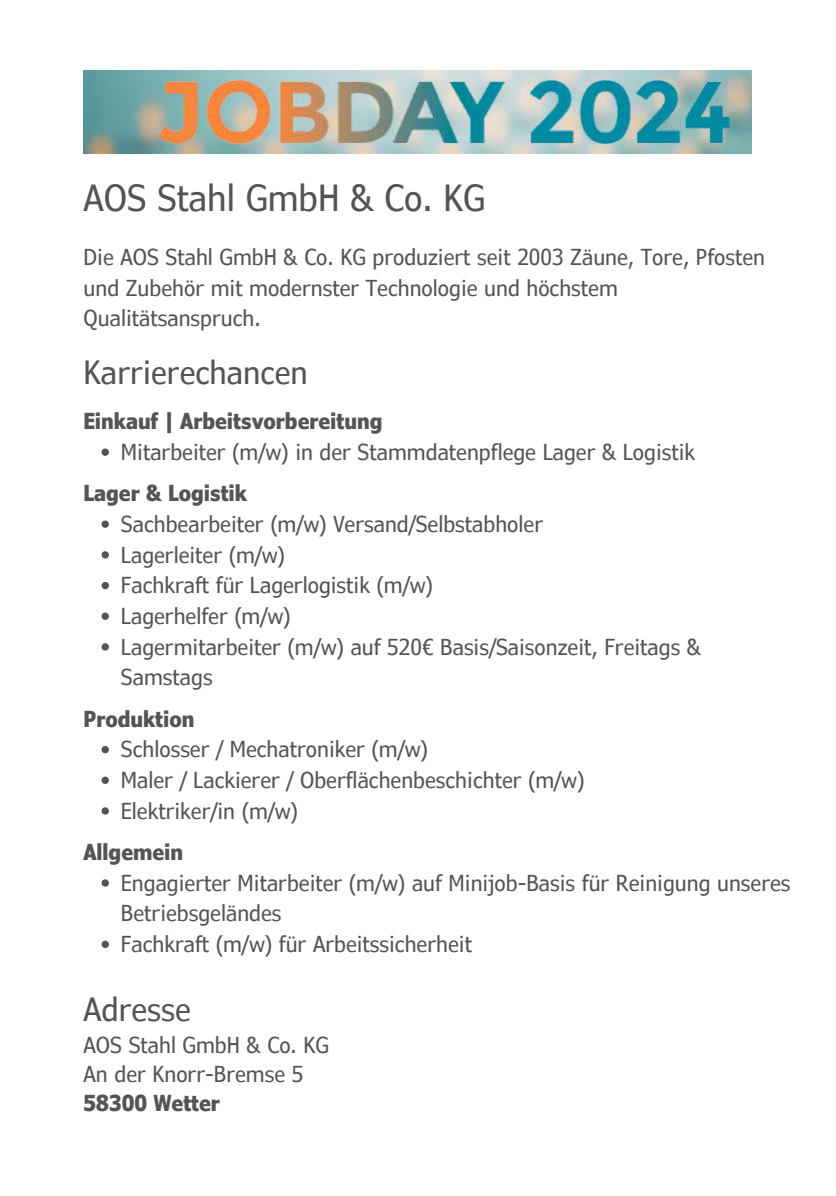
<style>
.page{position:relative;width:836px;height:1196px;background:#fff}
.page>*{position:absolute;margin:0;border:0;box-sizing:border-box;transform-origin:0 0}
.t1{font:condensed 36px "Verdana Pro";color:#545454}
.t2{font:condensed 32px "Verdana Pro";color:#545454}
.t3{font:condensed 22px/30.6px "Verdana Pro";color:#545454}
.t4{font:700 condensed 22px "Verdana Pro";color:#545454}
</style>
<div class="page">
<img style="left:84px;top:71px;width:667px;height:82px">
<img style="left:158px;top:80px;width:572px;height:63px">
<svg style="left:102px;top:448px;width:7px;height:8px"></svg>
<svg style="left:102px;top:520px;width:7px;height:8px"></svg>
<svg style="left:102px;top:551px;width:7px;height:7px"></svg>
<svg style="left:102px;top:582px;width:7px;height:7px"></svg>
<svg style="left:102px;top:612px;width:7px;height:8px"></svg>
<svg style="left:102px;top:643px;width:7px;height:7px"></svg>
<svg style="left:102px;top:746px;width:7px;height:7px"></svg>
<svg style="left:102px;top:776px;width:7px;height:8px"></svg>
<svg style="left:102px;top:807px;width:7px;height:7px"></svg>
<svg style="left:102px;top:879px;width:7px;height:7px"></svg>
<svg style="left:102px;top:940px;width:7px;height:8px"></svg>
<h1 class="t1" style="left:84px;top:175px;width:403px">AOS Stahl GmbH &amp; Co. KG</h1>
<p class="t3" style="left:84px;top:242px;width:683px">Die AOS Stahl GmbH &amp; Co. KG produziert seit 2003 Zäune, Tore, Pfosten und Zubehör mit modernster Technologie und höchstem<br>Qualitätsanspruch.</p>
<h2 class="t2" style="left:84px;top:352px;width:226px">Karrierechancen</h2>
<p class="t4" style="left:84px;top:406px;width:300px">Einkauf | Arbeitsvorbereitung</p>
<p class="t3" style="left:121px;top:437px;width:575px">Mitarbeiter (m/w) in der Stammdatenpflege Lager &amp; Logistik</p>
<p class="t4" style="left:84px;top:478px;width:165px">Lager &amp; Logistik</p>
<p class="t3" style="left:121px;top:509px;width:581px">Sachbearbeiter (m/w) Versand/Selbstabholer<br>Lagerleiter (m/w)<br>Fachkraft für Lagerlogistik (m/w)<br>Lagerhelfer (m/w)<br>Lagermitarbeiter (m/w) auf 520€ Basis/Saisonzeit, Freitags &amp;<br>Samstags</p>
<p class="t4" style="left:84px;top:703px;width:112px">Produktion</p>
<p class="t3" style="left:121px;top:734px;width:465px">Schlosser / Mechatroniker (m/w)<br>Maler / Lackierer / Oberflächenbeschichter (m/w)<br>Elektriker/in (m/w)</p>
<p class="t4" style="left:83px;top:837px;width:101px">Allgemein</p>
<p class="t3" style="left:121px;top:867px;width:671px">Engagierter Mitarbeiter (m/w) auf Minijob-Basis für Reinigung unseres<br>Betriebsgeländes<br>Fachkraft (m/w) für Arbeitssicherheit</p>
<h2 class="t2" style="left:84px;top:988px;width:109px">Adresse</h2>
<p class="t3" style="left:84px;top:1031px;width:247px;line-height:28.6px">AOS Stahl GmbH &amp; Co. KG<br>An der Knorr-Bremse 5</p>
<p class="t4" style="left:84px;top:1087px;width:138px">58300 Wetter</p>
</div>
